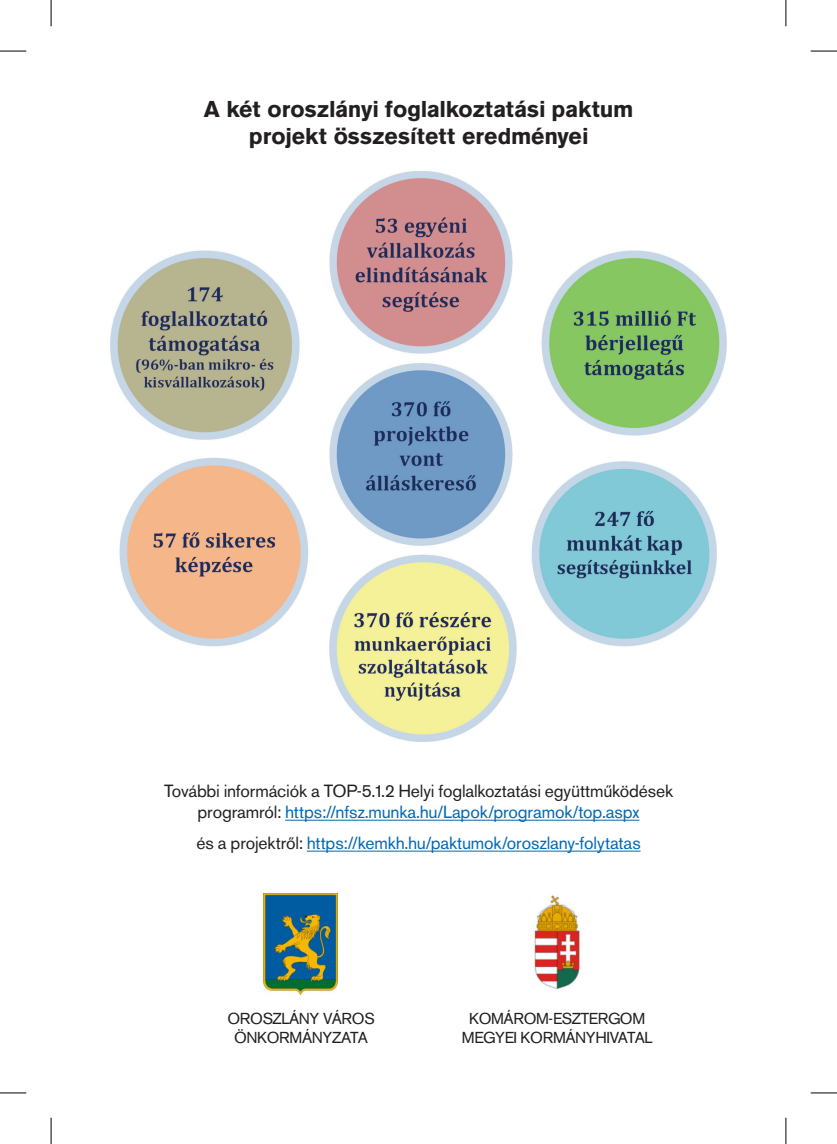
<style>
.page{position:relative;width:837px;height:1144px;background:#fff}
.page>*{position:absolute;margin:0;border:0;box-sizing:border-box;transform-origin:0 0}
.t1{font:700 22.75px/27.3px "Akzidenz Grotesk PFL";letter-spacing:-.005em;color:#231f20;text-align:center}
.t2{font:17.5px/21px "Akzidenz Grotesk PFL";letter-spacing:.01em;color:#231f20;text-align:center}
.t3{font:17.5px "Akzidenz Grotesk PFL";letter-spacing:.01em;color:#0168b3}
.t4{font:15.75px/18.9px "Akzidenz Grotesk PFL";color:#231f20;text-align:center}
.s1{color:#0168b3}
.s2{color:#231f20}
</style>
<div class="page">
<img style="left:111px;top:171px;width:615px;height:570px">
<hr style="left:285px;top:820px;width:354px;height:1px;background:#0168b3">
<hr style="left:307px;top:851px;width:333px;height:1px;background:#0168b3">
<img style="left:264px;top:893px;width:74px;height:101px">
<img style="left:534px;top:895px;width:46px;height:95px">
<svg style="left:0;top:51px;width:26px;height:1px"></svg>
<svg style="left:810px;top:51px;width:26px;height:1px"></svg>
<svg style="left:0;top:1092px;width:26px;height:1px"></svg>
<svg style="left:810px;top:1092px;width:26px;height:1px"></svg>
<svg style="left:51px;top:0;width:1px;height:26px"></svg>
<svg style="left:51px;top:1118px;width:1px;height:26px"></svg>
<svg style="left:785px;top:0;width:1px;height:26px"></svg>
<svg style="left:785px;top:1118px;width:1px;height:26px"></svg>
<h1 class="t1" style="left:204px;top:95px;width:430px">A két oroszlányi foglalkoztatási paktum projekt összesített eredményei</h1>
<p class="t2" style="left:164px;top:781px;width:510px">További információk a TOP-5.1.2 Helyi foglalkoztatási együttműködések programról: <span class="s1">https://nfsz.munka.hu/Lapok/programok/top.aspx</span></p>
<p class="t3" style="left:196px;top:833px;width:445px"><span class="s2">és a projektről:</span> https://kemkh.hu/paktumok/oroszlany-folytatas</p>
<p class="t4" style="left:227px;top:1009px;width:148px">OROSZLÁNY VÁROS<br>ÖNKORMÁNYZATA</p>
<p class="t4" style="left:462px;top:1009px;width:191px">KOMÁROM-ESZTERGOM<br>MEGYEI KORMÁNYHIVATAL</p>
</div>
